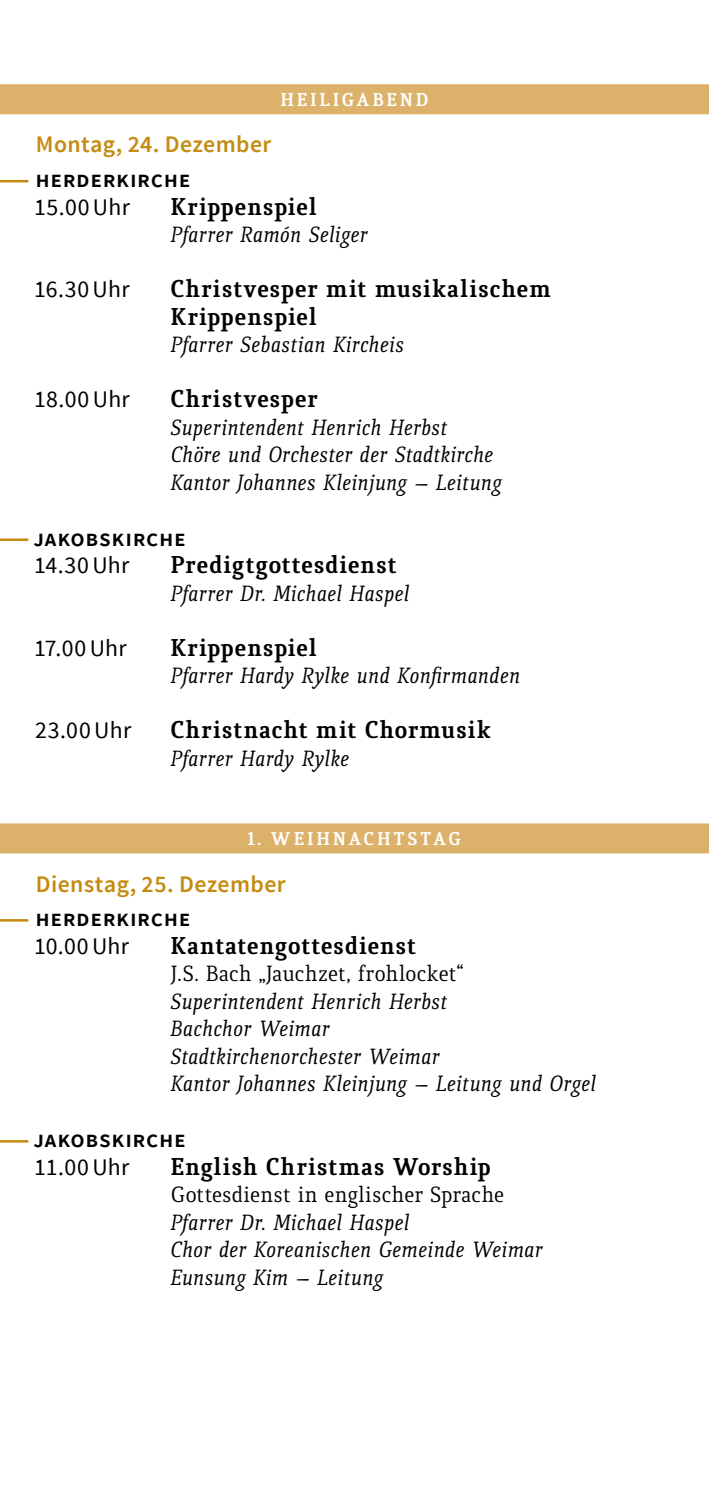
<style>
.page{position:relative;width:709px;height:1489px;background:#fff}
.page>*{position:absolute;margin:0;border:0;box-sizing:border-box;transform-origin:0 0}
.t1{font:700 26.25px/27.5px "Quiroga Serif Pro";letter-spacing:.015em;color:#000}
.t2{font:italic 23.75px/27.5px "Quiroga Serif Pro";letter-spacing:.01em;color:#000}
.t3{font:23.75px "Source Sans Pro";letter-spacing:.015em;color:#000}
.t4{font:23.75px "Quiroga Serif Pro";letter-spacing:.01em;color:#000}
.t5{font:600 23.75px "Source Sans Pro";letter-spacing:.03em;color:#000}
.t6{font:600 23.75px "Source Sans Pro";letter-spacing:.015em;color:#c58a10}
.t7{font:700 20px "Quiroga Serif Pro";letter-spacing:.135em;color:#fff}
</style>
<div class="page">
<div style="left:0;top:84px;width:709px;height:30px;background:#dcb26b"></div>
<hr style="left:0;top:180px;width:28px;height:2px;background:#c58a10">
<hr style="left:0;top:538px;width:28px;height:3px;background:#c58a10">
<div style="left:0;top:823px;width:709px;height:30px;background:#dcb26b"></div>
<hr style="left:0;top:919px;width:28px;height:2px;background:#c58a10">
<hr style="left:0;top:1139px;width:28px;height:3px;background:#c58a10">
<p class="t7" style="left:280px;top:87px;width:150px">HEILIGABEND</p>
<p class="t6" style="left:36px;top:129px;width:237px">Montag, 24. Dezember</p>
<p class="t5" style="left:35px;top:164px;width:156px">Herderkirch e</p>
<p class="t3" style="left:34px;top:192px;width:97px">15.00Uhr</p>
<p class="t1" style="left:170px;top:192px;width:148px">Krippenspiel</p>
<p class="t2" style="left:170px;top:220px;width:199px">Pfarrer Ramón Seliger</p>
<p class="t3" style="left:34px;top:274px;width:97px">16.30Uhr</p>
<p class="t1" style="left:170px;top:275px;width:382px">Christvesper mit musikalischem<br>Krippenspiel</p>
<p class="t2" style="left:170px;top:330px;width:235px">Pfarrer Sebastian Kircheis</p>
<p class="t3" style="left:34px;top:384px;width:97px">18.00Uhr</p>
<p class="t1" style="left:170px;top:385px;width:149px">Christvesper</p>
<p class="t2" style="left:170px;top:413px;width:333px">Superintendent Henrich Herbst<br>Chöre und Orchester der Stadtkirche<br>Kantor Johannes Kleinjung – Leitung</p>
<p class="t5" style="left:33px;top:522px;width:154px">Jakobskirch e</p>
<p class="t3" style="left:34px;top:550px;width:97px">14.30Uhr</p>
<p class="t1" style="left:170px;top:551px;width:228px">Predigtgottesdienst</p>
<p class="t2" style="left:170px;top:579px;width:241px">Pfarrer Dr. Michael Haspel</p>
<p class="t3" style="left:34px;top:633px;width:94px">17.00Uhr</p>
<p class="t1" style="left:170px;top:633px;width:148px">Krippenspiel</p>
<p class="t2" style="left:170px;top:661px;width:351px">Pfarrer Hardy Rylke und Konfirmanden</p>
<p class="t3" style="left:35px;top:715px;width:98px">23.00Uhr</p>
<p class="t1" style="left:170px;top:716px;width:322px">Christnacht mit Chormusik</p>
<p class="t2" style="left:170px;top:744px;width:180px">Pfarrer Hardy Rylke</p>
<p class="t7" style="left:246px;top:826px;width:216px">1. WEIHNACHTSTAG</p>
<p class="t6" style="left:36px;top:868px;width:251px">Dienstag, 25. Dezember</p>
<p class="t5" style="left:35px;top:903px;width:156px">Herderkirch e</p>
<p class="t3" style="left:34px;top:931px;width:97px">10.00Uhr</p>
<p class="t1" style="left:170px;top:931px;width:247px">Kantatengottesdienst</p>
<p class="t4" style="left:171px;top:959px;width:294px">J.S. Bach „Jauchzet, frohlocket“</p>
<p class="t2" style="left:170px;top:987px;width:427px">Superintendent Henrich Herbst<br>Bachchor Weimar<br>Stadtkirchenorchester Weimar<br>Kantor Johannes Kleinjung – Leitung und Orgel</p>
<p class="t5" style="left:33px;top:1124px;width:154px">Jakobskirch e</p>
<p class="t3" style="left:34px;top:1151px;width:97px">11.00Uhr</p>
<p class="t1" style="left:170px;top:1152px;width:322px">English Christmas Worship</p>
<p class="t4" style="left:171px;top:1180px;width:334px">Gottesdienst in englischer Sprache</p>
<p class="t2" style="left:170px;top:1207px;width:374px">Pfarrer Dr. Michael Haspel<br>Chor der Koreanischen Gemeinde Weimar<br>Eunsung Kim – Leitung</p>
</div>
